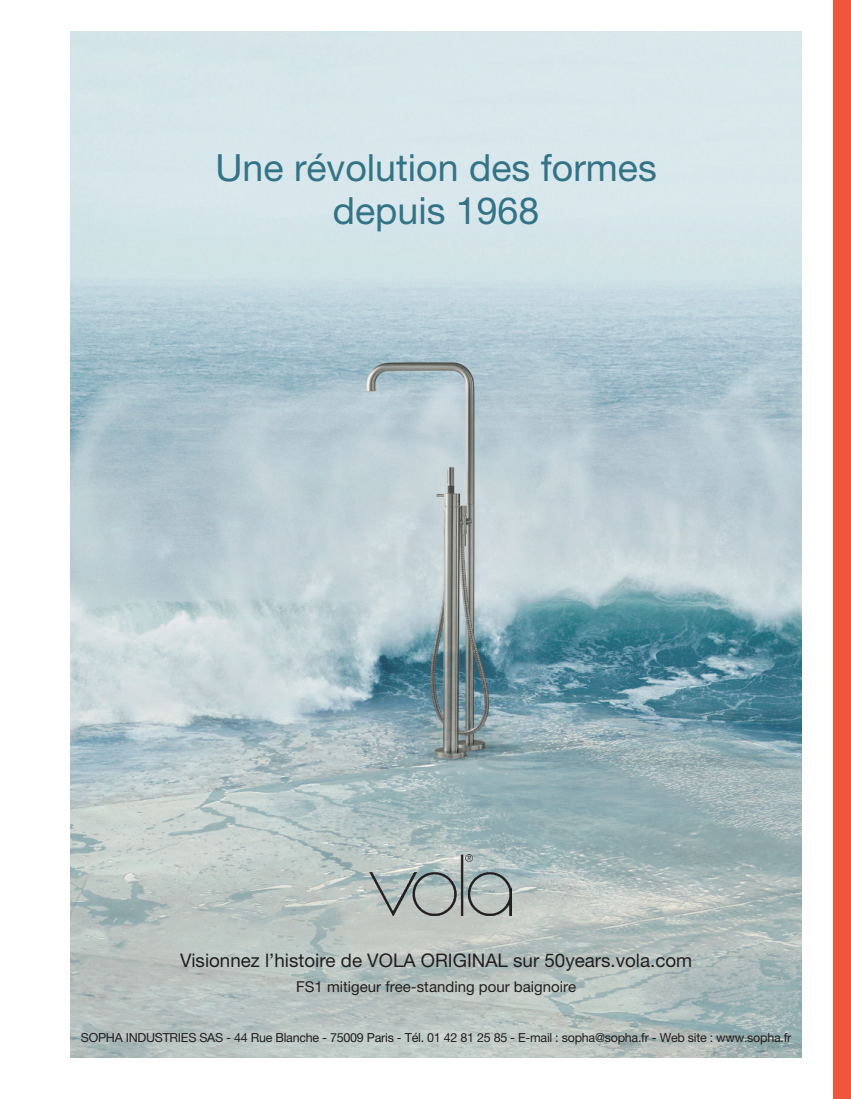
<style>
.page{position:relative;width:851px;height:1099px;background:#fff}
.page>*{position:absolute;margin:0;border:0;box-sizing:border-box;transform-origin:0 0}
.t1{font:37.5px "Helvetica Neue LT Pro";color:#347386}
.t2{font:18.75px "Helvetica Neue LT Pro";color:#231f20}
.t3{font:15px "Helvetica Neue LT Pro";color:#231f20}
.t4{font:12.5px "Helvetica Neue LT Pro";letter-spacing:-.02em;color:#231f20}
</style>
<div class="page">
<div style="left:833px;top:0;width:17px;height:1098px;background:#f0563b"></div>
<img style="left:71px;top:32px;width:730px;height:1025px">
<img style="left:369px;top:854px;width:142px;height:61px">
<p class="t1" style="left:215px;top:145px;width:443px">Une révolution des formes</p>
<p class="t1" style="left:333px;top:189px;width:208px">depuis 1968</p>
<p class="t2" style="left:180px;top:949px;width:513px">Visionnez l’histoire de VOLA ORIGINAL sur 50years.vola.com</p>
<p class="t3" style="left:296px;top:977px;width:281px">FS1 mitigeur free-standing pour baignoire</p>
<p class="t4" style="left:81px;top:1030px;width:711px">SOPHA INDUSTRIES SAS - 44 Rue Blanche - 75009 Paris - Tél. 01 42 81 25 85 - E-mail : sopha@sopha.fr - Web site : www.sopha.fr</p>
</div>
